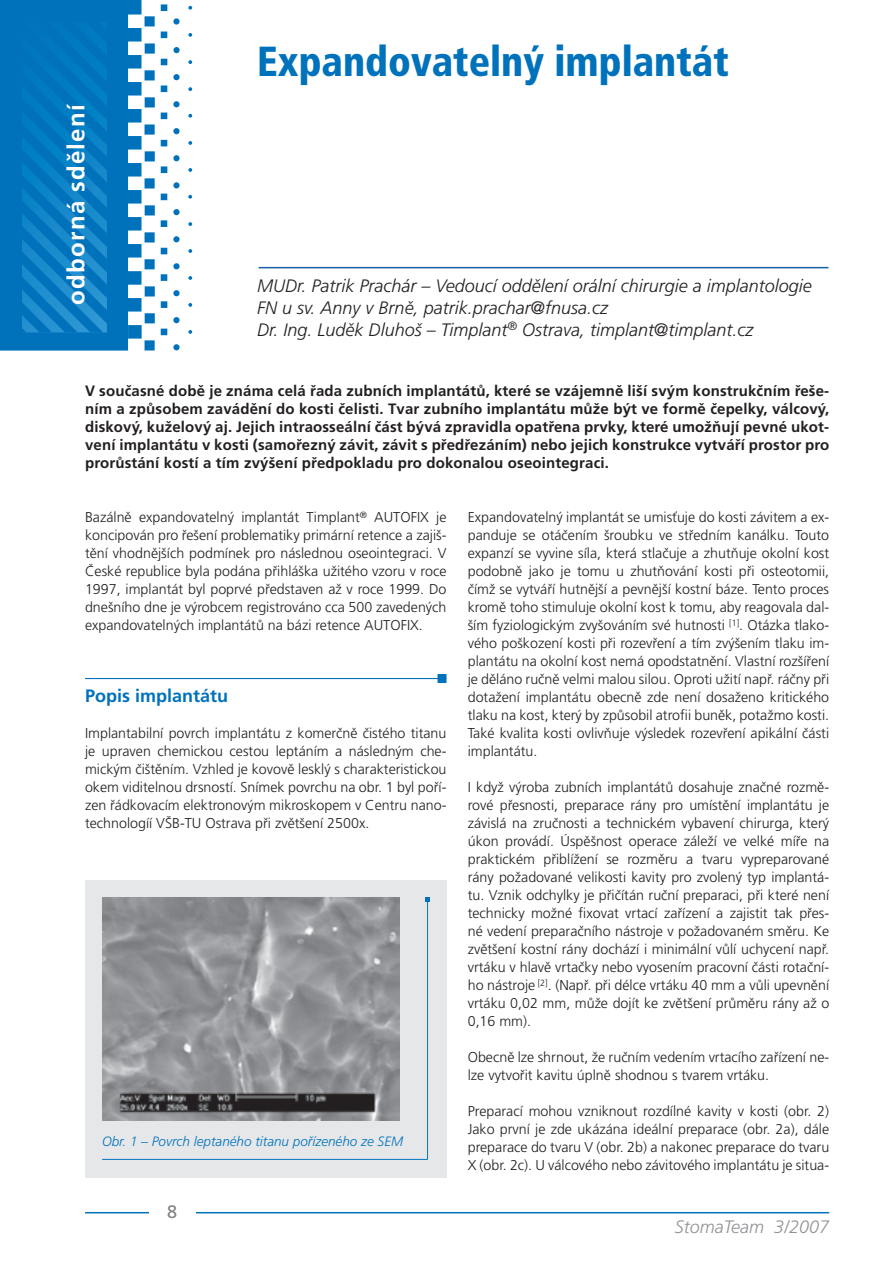
<style>
.page{position:relative;width:893px;height:1263px;background:#fff}
.page>*{position:absolute;margin:0;border:0;box-sizing:border-box;transform-origin:0 0}
.t1{font:900 condensed 42px "Frutiger CE";color:#0072bc;scale:.95 1}
.t2{font:700 24px "Frutiger CE";letter-spacing:.05em;color:#fff}
.t3{font:italic 300 18px/21.6px "Frutiger CE";color:#231f20}
.t4{font:italic 300 18px "Frutiger CE";color:#919396}
.t5{font:700 18px "Frutiger CE";color:#0072bc}
.t6{font:18px "Frutiger CE";color:#808285}
.t7{font:700 15px/18px "Frutiger CE";letter-spacing:.01em;color:#231f20;text-align:justify}
.t8{font:300 14.25px/18px "Frutiger CE";color:#231f20;text-align:justify}
.t9{font:italic 300 13.5px "Frutiger CE";color:#0072bc}
</style>
<div class="page">
<svg style="left:0;top:0;width:192px;height:351px;fill:#0072bc"></svg>
<svg style="left:22px;top:22px;width:85px;height:310px;background:#077bc1"></svg>
<hr style="left:85px;top:1212px;width:744px;height:1px;background:#0072bc">
<div style="left:149px;top:1204px;width:47px;height:16px;background:#fff"></div>
<div style="left:85px;top:881px;width:361px;height:297px;background:#e6e7e9"></div>
<hr style="left:259px;top:267px;width:569px;height:1px;background:#175fa4">
<img style="left:102px;top:897px;width:297px;height:223px">
<hr style="left:102px;top:1159px;width:326px;height:1px;background:#0072bc">
<hr style="left:427px;top:899px;width:1px;height:260px;background:#0072bc">
<svg style="left:425px;top:897px;width:5px;height:4px"></svg>
<div style="left:438px;top:675px;width:8px;height:7px;background:#0072bc"></div>
<div style="left:437px;top:674px;width:9px;height:9px;border:1px solid #0072bc"></div>
<hr style="left:85px;top:678px;width:361px;height:1px;background:#0072bc">
<h2 class="t2" style="left:63px;top:305px;width:202px;rotate:-90deg">odborná sdělení</h2>
<h1 class="t1" style="left:257px;top:38px;width:498px">Expandovatelný implantát</h1>
<p class="t3" style="left:257px;top:275px;width:556px">MUDr. Patrik Prachár – Vedoucí oddělení orální chirurgie a implantologie<br>FN u sv. Anny v Brně, patrik.prachar@fnusa.cz<br>Dr. Ing. Luděk Dluhoš – Timplant<sup>®</sup> Ostrava, timplant@timplant.cz</p>
<p class="t7" style="left:85px;top:382px;width:746px">V současné době je známa celá řada zubních implantátů, které se vzájemně liší svým konstrukčním řeše&shy;ním a způsobem zavádění do kosti čelisti. Tvar zubního implantátu může být ve formě čepelky, válcový, diskový, kuželový aj. Jejich intraosseální část bývá zpravidla opatřena prvky, které umožňují pevné ukot&shy;vení implantátu v kosti (samořezný závit, závit s předřezáním) nebo jejich konstrukce vytváří prostor pro prorůstání kostí a tím zvýšení předpokladu pro dokonalou oseointegraci.</p>
<p class="t8" style="left:85px;top:508px;width:363px">Bazálně expandovatelný implantát Timplant<sup>®</sup> AUTOFIX je koncipován pro řešení problematiky primární retence a zajiš&shy;tění vhodnějších podmínek pro následnou oseointegraci. V České republice byla podána přihláška užitého vzoru v roce 1997, implantát byl poprvé představen až v roce 1999. Do dnešního dne je výrobcem registrováno cca 500 zavedených expandovatelných implantátů na bázi retence AUTOFIX.</p>
<p class="t8" style="left:468px;top:508px;width:363px">Expandovatelný implantát se umisťuje do kosti závitem a ex&shy;panduje se otáčením šroubku ve středním kanálku. Touto expanzí se vyvine síla, která stlačuje a zhutňuje okolní kost podobně jako je tomu u zhutňování kosti při osteotomii, čímž se vytváří hutnější a pevnější kostní báze. Tento proces kromě toho stimuluje okolní kost k tomu, aby reagovala dal&shy;ším fyziologickým zvyšováním své hutnosti <sup>[1]</sup>. Otázka tlako&shy;vého poškození kosti při rozevření a tím zvýšením tlaku im&shy;plantátu na okolní kost nemá opodstatnění. Vlastní rozšíření je děláno ručně velmi malou silou. Oproti užití např. ráčny při dotažení implantátu obecně zde není dosaženo kritického tlaku na kost, který by způsobil atrofii buněk, potažmo kosti.<br>Také kvalita kosti ovlivňuje výsledek rozevření apikální části implantátu.</p>
<p class="t8" style="left:468px;top:778px;width:363px">I když výroba zubních implantátů dosahuje značné rozmě&shy;rové přesnosti, preparace rány pro umístění implantátu je závislá na zručnosti a technickém vybavení chirurga, který úkon provádí. Úspěšnost operace záleží ve velké míře na praktickém přiblížení se rozměru a tvaru vypreparované rány požadované velikosti kavity pro zvolený typ implantá&shy;tu. Vznik odchylky je přičítán ruční preparaci, při které není technicky možné fixovat vrtací zařízení a zajistit tak přes&shy;né vedení preparačního nástroje v požadovaném směru. Ke zvětšení kostní rány dochází i minimální vůlí uchycení např. vrtáku v hlavě vrtačky nebo vyosením pracovní části rotační&shy;ho nástroje <sup>[2]</sup>. (Např. při délce vrtáku 40 mm a vůli upevnění vrtáku 0,02 mm, může dojít ke zvětšení průměru rány až o 0,16 mm).</p>
<p class="t8" style="left:468px;top:1048px;width:363px">Obecně lze shrnout, že ručním vedením vrtacího zařízení ne&shy;lze vytvořit kavitu úplně shodnou s tvarem vrtáku.</p>
<p class="t8" style="left:468px;top:1102px;width:363px">Preparací mohou vzniknout rozdílné kavity v kosti (obr. 2)<br>Jako první je zde ukázána ideální preparace (obr. 2a), dále preparace do tvaru V (obr. 2b) a nakonec preparace do tvaru X (obr. 2c). U válcového nebo závitového implantátu je situa-</p>
<p class="t5" style="left:85px;top:685px;width:145px">Popis implantátu</p>
<p class="t8" style="left:85px;top:724px;width:363px">Implantabilní povrch implantátu z komerčně čistého titanu je upraven chemickou cestou leptáním a následným che&shy;mickým čištěním. Vzhled je kovově lesklý s charakteristickou okem viditelnou drsností. Snímek povrchu na obr. 1 byl poří&shy;zen řádkovacím elektronovým mikroskopem v Centru nano&shy;technologíí VŠB-TU Ostrava při zvětšení 2500x.</p>
<p class="t9" style="left:102px;top:1133px;width:303px">Obr. 1 – Povrch leptaného titanu pořízeného ze SEM</p>
<p class="t6" style="left:167px;top:1202px;width:12px">8</p>
<p class="t4" style="left:675px;top:1217px;width:156px">StomaTeam 3/2007</p>
</div>
